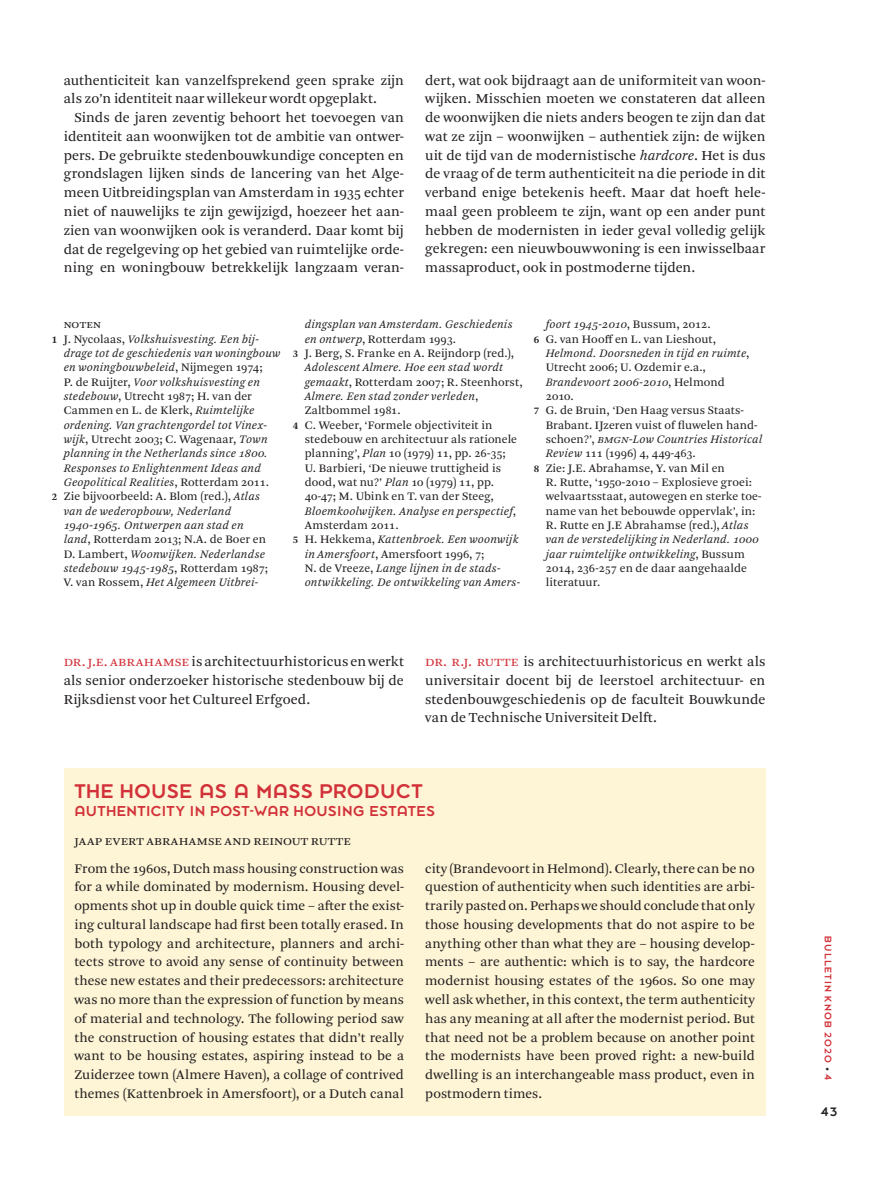
<style>
.page{position:relative;width:893px;height:1191px;background:#fff}
.page>*{position:absolute;margin:0;border:0;box-sizing:border-box;transform-origin:0 0}
.t1{font:21.9px "Dessau Pro";letter-spacing:.025em;color:#d23139}
.t2{font:15.9px "Dessau Pro";letter-spacing:.03em;color:#d23139}
.t3{font:14.4px/18.8px "Arnhem Pro Blond";letter-spacing:.005em;color:#231f20;text-align:justify}
.t4{font:13.8px/18.8px "Arnhem Pro Blond";letter-spacing:.01em;color:#231f20;text-align:justify}
.t5{font:13.8px "Arnhem Pro Blond";letter-spacing:.075em;color:#231f20}
.t6{font:13.5px "Dessau Pro";color:#231f20}
.t7{font:italic 12px "Arnhem Pro Blond";letter-spacing:.015em;color:#231f20}
.t8{font:12px "Arnhem Pro Blond";letter-spacing:.005em;color:#231f20}
.t9{font:12px "Arnhem Pro Blond";letter-spacing:-.025em;color:#231f20}
.t10{font:10.5px "Dessau Pro";letter-spacing:.11em;color:#d23139}
.s1{font-style:italic}
.s2{font-family:"Arnhem Pro";font-weight:700;font-style:normal;font-size:10.5px}
.s3{font-style:normal}
.s4{font-family:"Arnhem Pro";font-weight:700;font-size:10.5px}
.s5{color:#d23139}
.s6{font-size:8.25px;color:#231f20}
</style>
<div class="page">
<div style="left:64px;top:768px;width:701px;height:347px;background:#fef5d6"></div>
<p class="t3" style="left:64px;top:71px;width:342px">authenticiteit kan vanzelfsprekend geen sprake zijn als zo’n identiteit naar willekeur wordt opgeplakt.</p>
<p class="t3" style="left:64px;top:108px;width:342px;text-indent:11px">Sinds de jaren zeventig behoort het toevoegen van identiteit aan woonwijken tot de ambitie van ontwer&shy;pers. De gebruikte stedenbouwkundige concepten en grondslagen lijken sinds de lancering van het Alge&shy;meen Uitbreidingsplan van Amsterdam in 1935 echter niet of nauwelijks te zijn gewijzigd, hoezeer het aan&shy;zien van woonwijken ook is veranderd. Daar komt bij dat de regelgeving op het gebied van ruimtelijke orde&shy;ning en woningbouw betrekkelijk langzaam veran-</p>
<p class="t3" style="left:425px;top:71px;width:342px">dert, wat ook bijdraagt aan de uniformiteit van woon&shy;wijken. Misschien moeten we constateren dat alleen de woonwijken die niets anders beogen te zijn dan dat wat ze zijn – woonwijken – authentiek zijn: de wijken uit de tijd van de modernistische <span class="s1">hardcore</span>. Het is dus de vraag of de term authenticiteit na die periode in dit verband enige betekenis heeft. Maar dat hoeft hele&shy;maal geen probleem te zijn, want op een ander punt hebben de modernisten in ieder geval volledig gelijk gekregen: een nieuwbouwwoning is een inwisselbaar massaproduct, ook in postmoderne tijden.</p>
<p class="t8" style="left:64px;top:317px;width:39px">noten</p>
<p class="t7" style="left:52px;top:331px;width:208px"><span class="s2">1</span> <span class="s3">J. Nycolaas,</span> Volkshuisvesting. Een bij-</p>
<p class="t7" style="left:64px;top:345px;width:218px">drage tot de geschiedenis van woningbouw</p>
<p class="t7" style="left:64px;top:360px;width:200px">en woningbouwbeleid<span class="s3">, Nijmegen 1974;</span></p>
<p class="t7" style="left:64px;top:374px;width:198px"><span class="s3">P. de Ruijter,</span> Voor volkshuisvesting en</p>
<p class="t8" style="left:64px;top:388px;width:190px"><span class="s1">stedebouw</span>, Utrecht 1987; H. van der</p>
<p class="t8" style="left:64px;top:403px;width:192px">Cammen en L. de Klerk, <span class="s1">Ruimtelijke</span></p>
<p class="t7" style="left:64px;top:417px;width:205px">ordening. Van grachtengordel tot Vinex-</p>
<p class="t8" style="left:64px;top:431px;width:205px"><span class="s1">wijk</span>, Utrecht 2003; C. Wagenaar, <span class="s1">Town</span></p>
<p class="t7" style="left:64px;top:446px;width:205px">planning in the Netherlands since 1800.</p>
<p class="t7" style="left:64px;top:460px;width:199px">Responses to Enlightenment Ideas and</p>
<p class="t7" style="left:64px;top:474px;width:207px">Geopolitical Realities<span class="s3">, Rotterdam 2011.</span></p>
<p class="t8" style="left:52px;top:489px;width:210px"><span class="s4">2</span> Zie bijvoorbeeld: A. Blom (red.), <span class="s1">Atlas</span></p>
<p class="t7" style="left:64px;top:503px;width:169px">van de wederopbouw, Nederland</p>
<p class="t7" style="left:64px;top:517px;width:181px">1940-1965. Ontwerpen aan stad en</p>
<p class="t8" style="left:64px;top:531px;width:204px"><span class="s1">land</span>, Rotterdam 2013; N.A. de Boer en</p>
<p class="t7" style="left:64px;top:546px;width:203px"><span class="s3">D. Lambert,</span> Woonwijken. Nederlandse</p>
<p class="t7" style="left:64px;top:560px;width:206px">stedebouw 1945-1985<span class="s3">, Rotterdam 1987;</span></p>
<p class="t7" style="left:64px;top:574px;width:196px"><span class="s3">V. van Rossem,</span> Het Algemeen Uitbrei-</p>
<p class="t7" style="left:305px;top:317px;width:209px">dingsplan van Amsterdam. Geschiedenis</p>
<p class="t8" style="left:305px;top:331px;width:153px"><span class="s1">en ontwerp</span>, Rotterdam 1993.</p>
<p class="t8" style="left:293px;top:345px;width:223px"><span class="s4">3</span> J. Berg, S. Franke en A. Reijndorp (red.),</p>
<p class="t7" style="left:305px;top:360px;width:200px">Adolescent Almere. Hoe een stad wordt</p>
<p class="t8" style="left:305px;top:374px;width:219px"><span class="s1">gemaakt</span>, Rotterdam 2007; R. Steenhorst,</p>
<p class="t7" style="left:305px;top:388px;width:175px">Almere. Een stad zonder verleden<span class="s3">,</span></p>
<p class="t8" style="left:305px;top:403px;width:97px">Zaltbommel 1981.</p>
<p class="t8" style="left:293px;top:417px;width:201px"><span class="s4">4</span> C. Weeber, ‘Formele objectiviteit in</p>
<p class="t8" style="left:305px;top:431px;width:214px">stedebouw en architectuur als rationele</p>
<p class="t8" style="left:305px;top:446px;width:203px">planning’, <span class="s1">Plan</span> 10 (1979) 11, pp. 26-35;</p>
<p class="t8" style="left:305px;top:460px;width:198px">U. Barbieri, ‘De nieuwe truttigheid is</p>
<p class="t8" style="left:305px;top:474px;width:191px">dood, wat nu?’ <span class="s1">Plan</span> 10 (1979) 11, pp.</p>
<p class="t8" style="left:305px;top:489px;width:191px">40-47; M. Ubink en T. van der Steeg,</p>
<p class="t7" style="left:305px;top:503px;width:213px">Bloemkoolwijken. Analyse en perspectief<span class="s3">,</span></p>
<p class="t8" style="left:305px;top:517px;width:95px">Amsterdam 2011.</p>
<p class="t7" style="left:293px;top:531px;width:227px"><span class="s2">5</span> <span class="s3">H. Hekkema,</span> Kattenbroek. Een woonwijk</p>
<p class="t8" style="left:305px;top:546px;width:181px"><span class="s1">in Amersfoort</span>, Amersfoort 1996, 7;</p>
<p class="t7" style="left:305px;top:560px;width:197px"><span class="s3">N. de Vreeze,</span> Lange lijnen in de stads-</p>
<p class="t7" style="left:305px;top:574px;width:217px">ontwikkeling. De ontwikkeling van Amers-</p>
<p class="t7" style="left:546px;top:317px;width:167px">foort 1945-2010<span class="s3">, Bussum, 2012.</span></p>
<p class="t8" style="left:534px;top:331px;width:184px"><span class="s4">6</span> G. van Hooff en L. van Lieshout,</p>
<p class="t7" style="left:546px;top:345px;width:205px">Helmond. Doorsneden in tijd en ruimte<span class="s3">,</span></p>
<p class="t8" style="left:546px;top:360px;width:162px">Utrecht 2006; U. Ozdemir e.a.,</p>
<p class="t7" style="left:546px;top:374px;width:181px">Brandevoort 2006-2010<span class="s3">, Helmond</span></p>
<p class="t8" style="left:546px;top:388px;width:29px">2010.</p>
<p class="t8" style="left:534px;top:403px;width:212px"><span class="s4">7</span> G. de Bruin, ‘Den Haag versus Staats-</p>
<p class="t8" style="left:546px;top:417px;width:213px">Brabant. IJzeren vuist of fluwelen hand-</p>
<p class="t7" style="left:546px;top:431px;width:218px"><span class="s3">schoen?’,</span> BMGN-Low Countries Historical</p>
<p class="t9" style="left:546px;top:446px;width:152px"><span class="s1">Review</span> 111 (1996) 4, 449-463.</p>
<p class="t8" style="left:534px;top:460px;width:193px"><span class="s4">8</span> Zie: J.E. Abrahamse, Y. van Mil en</p>
<p class="t8" style="left:546px;top:474px;width:208px">R. Rutte, ‘1950-2010 – Explosieve groei:</p>
<p class="t8" style="left:546px;top:489px;width:217px">welvaartsstaat, autowegen en sterke toe-</p>
<p class="t8" style="left:546px;top:503px;width:211px">name van het bebouwde oppervlak’, in:</p>
<p class="t8" style="left:546px;top:517px;width:204px">R. Rutte en J.E Abrahamse (red.), <span class="s1">Atlas</span></p>
<p class="t7" style="left:546px;top:531px;width:215px">van de verstedelijking in Nederland. 1000</p>
<p class="t7" style="left:546px;top:546px;width:201px">jaar ruimtelijke ontwikkeling<span class="s3">, Bussum</span></p>
<p class="t8" style="left:546px;top:560px;width:203px">2014, 236-257 en de daar aangehaalde</p>
<p class="t8" style="left:546px;top:574px;width:56px">literatuur.</p>
<p class="t3" style="left:64px;top:652px;width:342px"><span class="s5">Dr. J.E. Abrahamse</span> is architectuurhistoricus en werkt als senior onderzoeker historische stedenbouw bij de Rijksdienst voor het Cultureel Erfgoed.</p>
<p class="t3" style="left:425px;top:652px;width:342px"><span class="s5">Dr. R.J. Rutte</span> is architectuurhistoricus en werkt als universitair docent bij de leerstoel architectuur- en stedenbouwgeschiedenis op de faculteit Bouwkunde van de Technische Universiteit Delft.</p>
<h1 class="t1" style="left:74px;top:779px;width:350px">THE HOUSE AS A MASS PRODUCT</h1>
<p class="t2" style="left:74px;top:803px;width:362px">AUTHENTICITY IN POST-WAR HOUSING ESTATES</p>
<p class="t5" style="left:74px;top:831px;width:160px">jaap evert Abrahamse AND</p>
<p class="t4" style="left:253px;top:831px;width:99px">Reinout Rutte</p>
<p class="t4" style="left:425px;top:859px;width:331px">city (Brandevoort in Helmond). Clearly, there can be no question of authenticity when such identities are arbi&shy;trarily pasted on. Perhaps we should conclude that only those housing developments that do not aspire to be anything other than what they are – housing develop&shy;ments – are authentic: which is to say, the hardcore modernist housing estates of the 1960s. So one may well ask whether, in this context, the term authenticity has any meaning at all after the modernist period. But that need not be a problem because on another point the modernists have been proved right: a new-build dwelling is an interchangeable mass product, even in postmodern times.</p>
<p class="t4" style="left:74px;top:859px;width:331px">From the 1960s, Dutch mass housing construction was for a while dominated by modernism. Housing devel&shy;opments shot up in double quick time – after the exist&shy;ing cultural landscape had first been totally erased. In both typology and architecture, planners and archi&shy;tects strove to avoid any sense of continuity between these new estates and their predecessors: architecture was no more than the expression of function by means of material and technology. The following period saw the construction of housing estates that didn’t really want to be housing estates, aspiring instead to be a Zuiderzee town (Almere Haven), a collage of contrived themes (Kattenbroek in Amersfoort), or a Dutch canal</p>
<p class="t10" style="left:833px;top:936px;width:145px;rotate:90deg">BULLETIN KNOB 2020 <span class="s6">•</span> 4</p>
<p class="t6" style="left:821px;top:1105px;width:18px">43</p>
</div>
